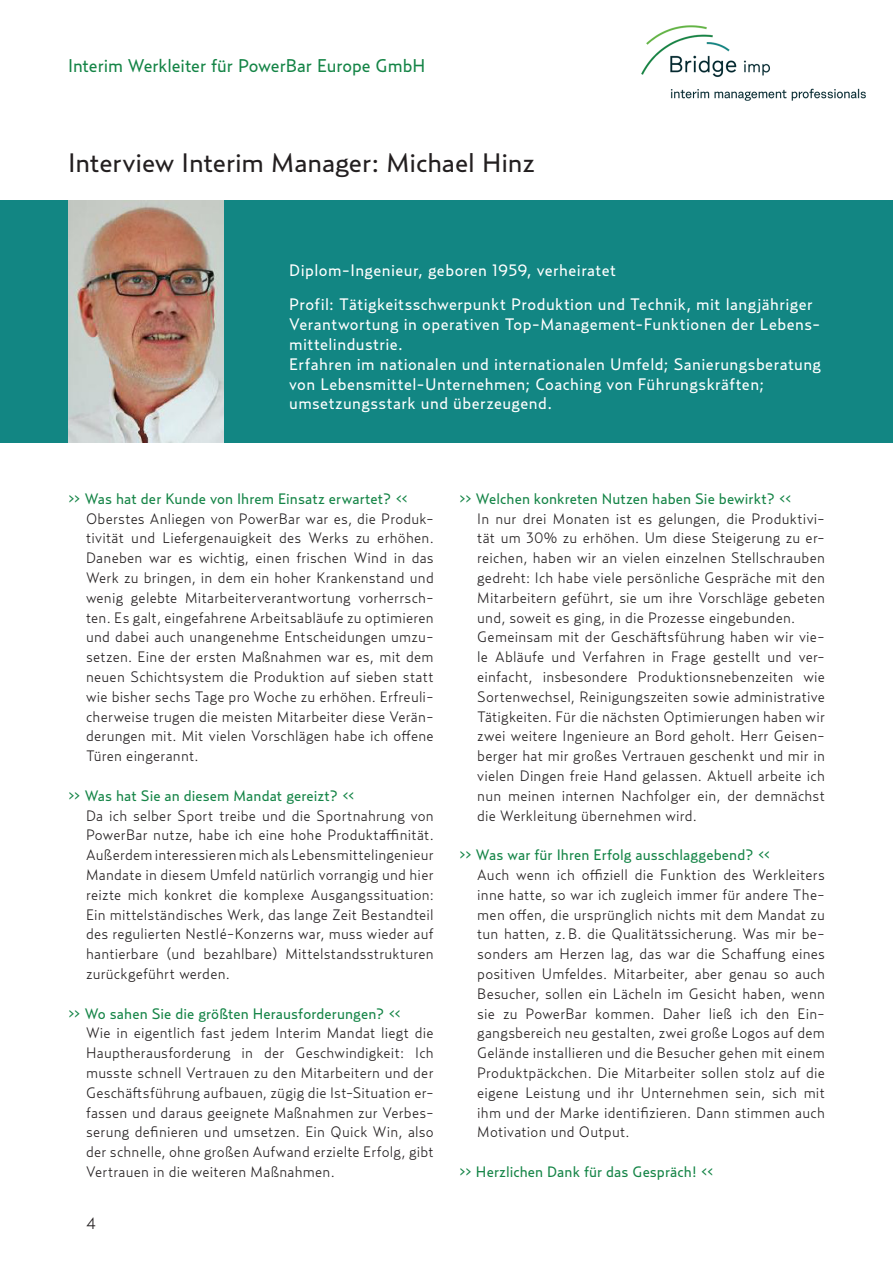
<style>
.page{position:relative;width:893px;height:1263px;background:#fff}
.page>*{position:absolute;margin:0;border:0;box-sizing:border-box;transform-origin:0 0}
.H4_2{font:26.4px "Relay";letter-spacing:-.005em;color:#231f20;scale:1.04 1}
.t1{font:18.3px "Relay";letter-spacing:-.005em;color:#148446}
.Kasten{font:16.5px "Relay";letter-spacing:.025em;color:#fff}
.Kasten_H{font:16.5px "Relay";letter-spacing:.025em;color:#fff}
.t2{font:300 16.5px "Relay";color:#231f20}
.Antwort{font:300 15px/19.8px "Relay";letter-spacing:.015em;color:#231f20;text-align:justify}
.Frage{font:15px "Relay";letter-spacing:.005em;color:#148446}
</style>
<div class="page">
<img style="left:641px;top:25px;width:225px;height:76px">
<div style="left:0;top:200px;width:893px;height:243px;background:#128683"></div>
<img style="left:68px;top:200px;width:156px;height:243px">
<p class="t1" style="left:68px;top:54px;width:359px">Interim Werkleiter für PowerBar Europe GmbH</p>
<p class="H4_2" style="left:68px;top:147px;width:450px">Interview Interim Manager: Michael Hinz</p>
<p class="Kasten_H" style="left:289px;top:260px;width:329px">Diplom-Ingenieur, geboren 1959, verheiratet</p>
<p class="Kasten" style="left:289px;top:295px;width:525px">Profil: Tätigkeitsschwerpunkt Produktion und Technik, mit langjähriger</p>
<p class="Kasten" style="left:289px;top:315px;width:533px">Verantwortung in operativen Top-Management-Funktionen der Lebens-</p>
<p class="Kasten" style="left:289px;top:334px;width:115px">mittelindustrie.</p>
<p class="Kasten" style="left:289px;top:354px;width:533px">Erfahren im nationalen und internationalen Umfeld; Sanierungsberatung</p>
<p class="Kasten" style="left:289px;top:374px;width:476px">von Lebensmittel-Unternehmen; Coaching von Führungskräften;</p>
<p class="Kasten" style="left:289px;top:394px;width:264px">umsetzungsstark und überzeugend.</p>
<p class="Frage" style="left:68px;top:490px;width:342px">&gt;&gt; Was hat der Kunde von Ihrem Einsatz erwartet? &lt;&lt;</p>
<p class="Antwort" style="left:86px;top:508px;width:349px">Oberstes Anliegen von PowerBar war es, die Produk&shy;tivität und Liefergenauigkeit des Werks zu erhöhen.<br>Daneben war es wichtig, einen frischen Wind in das Werk zu bringen, in dem ein hoher Krankenstand und wenig gelebte Mitarbeiterverantwortung vorherrsch&shy;ten. Es galt, eingefahrene Arbeitsabläufe zu optimieren und dabei auch unangenehme Entscheidungen umzu&shy;setzen. Eine der ersten Maßnahmen war es, mit dem neuen Schichtsystem die Produktion auf sieben statt wie bisher sechs Tage pro Woche zu erhöhen. Erfreuli&shy;cherweise trugen die meisten Mitarbeiter diese Verän&shy;derungen mit. Mit vielen Vorschlägen habe ich offene Türen eingerannt.</p>
<p class="Frage" style="left:68px;top:787px;width:288px">&gt;&gt; Was hat Sie an diesem Mandat gereizt? &lt;&lt;</p>
<p class="Antwort" style="left:86px;top:805px;width:349px">Da ich selber Sport treibe und die Sportnahrung von PowerBar nutze, habe ich eine hohe Produktaffinität.<br>Außerdem interessieren mich als Lebensmittelingenieur Mandate in diesem Umfeld natürlich vorrangig und hier reizte mich konkret die komplexe Ausgangssituation:<br>Ein mittelständisches Werk, das lange Zeit Bestandteil des regulierten Nestlé-Konzerns war, muss wieder auf hantierbare (und bezahlbare) Mittelstandsstrukturen zurückgeführt werden.</p>
<p class="Frage" style="left:68px;top:1004px;width:335px">&gt;&gt; Wo sahen Sie die größten Herausforderungen? &lt;&lt;</p>
<p class="Antwort" style="left:86px;top:1023px;width:349px">Wie in eigentlich fast jedem Interim Mandat liegt die Hauptherausforderung in der Geschwindigkeit: Ich musste schnell Vertrauen zu den Mitarbeitern und der Geschäftsführung aufbauen, zügig die Ist-Situation er&shy;fassen und daraus geeignete Maßnahmen zur Verbes&shy;serung definieren und umsetzen. Ein Quick Win, also der schnelle, ohne großen Aufwand erzielte Erfolg, gibt Vertrauen in die weiteren Maßnahmen.</p>
<p class="t2" style="left:87px;top:1213px;width:11px">4</p>
<p class="Frage" style="left:459px;top:490px;width:334px">&gt;&gt; Welchen konkreten Nutzen haben Sie bewirkt? &lt;&lt;</p>
<p class="Antwort" style="left:477px;top:508px;width:349px">In nur drei Monaten ist es gelungen, die Produktivi&shy;tät um 30% zu erhöhen. Um diese Steigerung zu er&shy;reichen, haben wir an vielen einzelnen Stellschrauben gedreht: Ich habe viele persönliche Gespräche mit den Mitarbeitern geführt, sie um ihre Vorschläge gebeten und, soweit es ging, in die Prozesse eingebunden.</p>
<p class="Antwort" style="left:477px;top:627px;width:349px">Gemeinsam mit der Geschäftsführung haben wir vie&shy;le Abläufe und Verfahren in Frage gestellt und ver&shy;einfacht, insbesondere Produktionsnebenzeiten wie Sortenwechsel, Reinigungszeiten sowie administrative Tätigkeiten. Für die nächsten Optimierungen haben wir zwei weitere Ingenieure an Bord geholt. Herr Geisen&shy;berger hat mir großes Vertrauen geschenkt und mir in vielen Dingen freie Hand gelassen. Aktuell arbeite ich nun meinen internen Nachfolger ein, der demnächst die Werkleitung übernehmen wird.</p>
<p class="Frage" style="left:459px;top:846px;width:313px">&gt;&gt; Was war für Ihren Erfolg ausschlaggebend? &lt;&lt;</p>
<p class="Antwort" style="left:477px;top:864px;width:349px">Auch wenn ich offiziell die Funktion des Werkleiters inne hatte, so war ich zugleich immer für andere The&shy;men offen, die ursprünglich nichts mit dem Mandat zu tun hatten, z.B. die Qualitätssicherung. Was mir be&shy;sonders am Herzen lag, das war die Schaffung eines positiven Umfeldes. Mitarbeiter, aber genau so auch Besucher, sollen ein Lächeln im Gesicht haben, wenn sie zu PowerBar kommen. Daher ließ ich den Ein&shy;gangsbereich neu gestalten, zwei große Logos auf dem Gelände installieren und die Besucher gehen mit einem Produktpäckchen. Die Mitarbeiter sollen stolz auf die eigene Leistung und ihr Unternehmen sein, sich mit ihm und der Marke identifizieren. Dann stimmen auch Motivation und Output.</p>
<p class="Frage" style="left:459px;top:1163px;width:256px">&gt;&gt; Herzlichen Dank für das Gespräch! &lt;&lt;</p>
</div>
